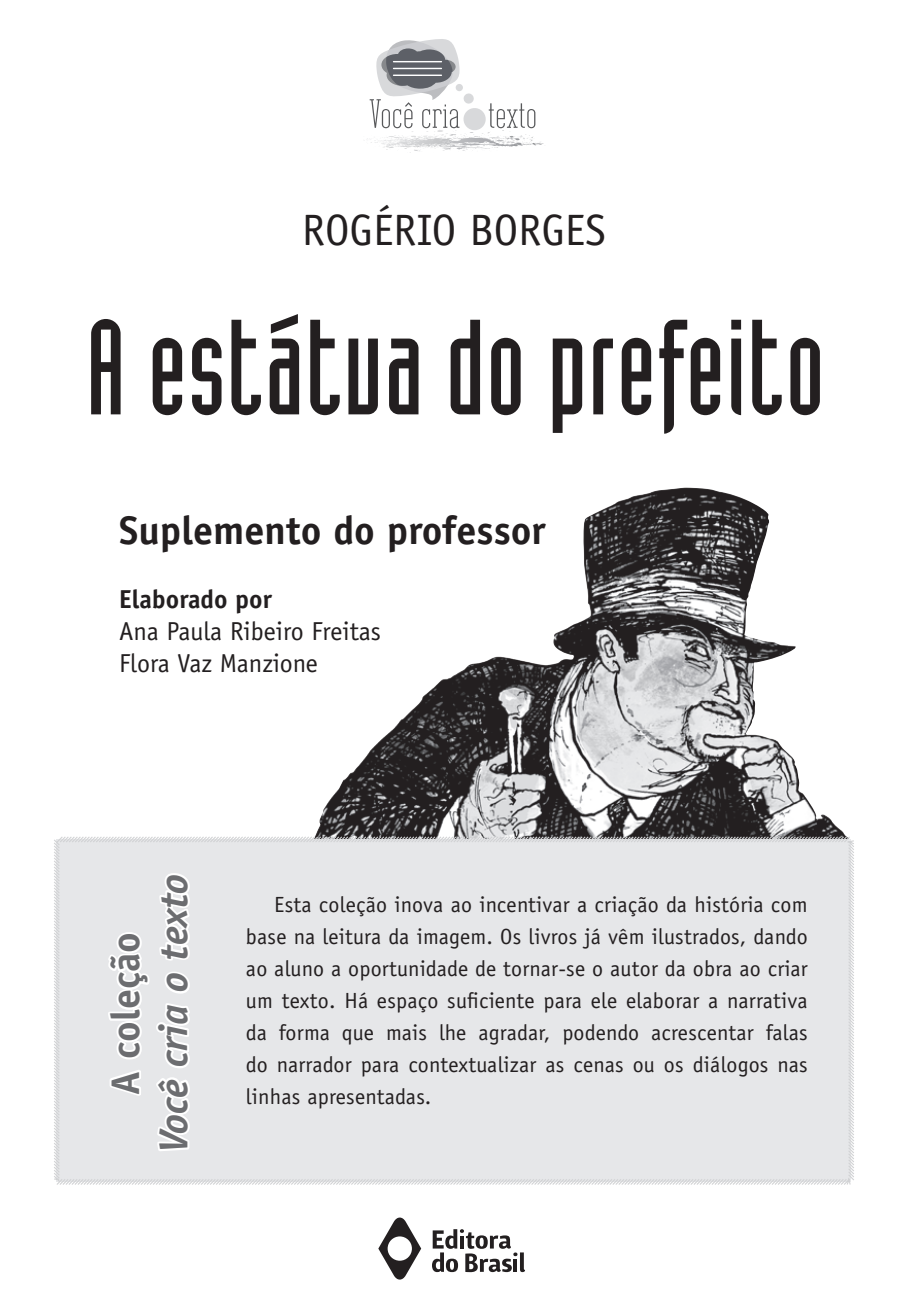
<style>
.page{position:relative;width:908px;height:1304px;background:#fff}
.page>*{position:absolute;margin:0;border:0;box-sizing:border-box;transform-origin:0 0}
.t1{font:132.6px "Industria Solid A";letter-spacing:.01em;color:#231f20}
.t2{font:44px "Officina Sans";color:#231f20}
.t3{font:700 40px "Officina Sans";color:#231f20}
.t4{font:italic 700 40px "Officina Sans";color:#6c6d70}
.t5{font:700 40px "Officina Sans";color:#6c6d70}
.t6{font:26px/32px "Officina Sans";color:#231f20}
.t7{font:700 26px "Officina Sans";color:#231f20}
.t8{font:22px/32px "Officina Sans";letter-spacing:.01em;color:#231f20;text-align:justify}
</style>
<div class="page">
<img style="left:315px;top:488px;width:530px;height:347px">
<div style="left:54px;top:835px;width:800px;height:350px;background:#e6e7e9"></div>
<svg style="left:105px;top:871px;width:87px;height:314px"></svg>
<svg style="left:367px;top:39px;width:177px;height:114px"></svg>
<svg style="left:378px;top:1217px;width:43px;height:63px"></svg>
<svg style="left:432px;top:1229px;width:93px;height:43px"></svg>
<h2 class="t2" style="left:302px;top:205px;width:305px">ROGÉRIO BORGES</h2>
<h1 class="t1" style="left:86px;top:295px;width:739px">A estátua do prefeito</h1>
<h3 class="t3" style="left:119px;top:505px;width:428px">Suplemento do professor</h3>
<p class="t7" style="left:119px;top:583px;width:154px">Elaborado por</p>
<p class="t6" style="left:119px;top:615px;width:263px">Ana Paula Ribeiro Freitas<br>Flora Vaz Manzione</p>
<h3 class="t5" style="left:100px;top:1095px;width:164px;rotate:-90deg">A coleção</h3>
<h3 class="t4" style="left:149px;top:1153px;width:281px;rotate:-90deg">Você cria o texto</h3>
<p class="t8" style="left:246px;top:888px;width:563px;text-indent:28px">Esta coleção inova ao incentivar a criação da história com base na leitura da imagem. Os livros já vêm ilustrados, dando ao aluno a oportunidade de tornar-se o autor da obra ao criar um texto. Há espaço suficiente para ele elaborar a narrativa da forma que mais lhe agradar, podendo acrescentar falas do narrador para contextualizar as cenas ou os diálogos nas</p>
<p class="t8" style="left:246px;top:1080px;width:187px">linhas apresentadas.</p>
</div>
